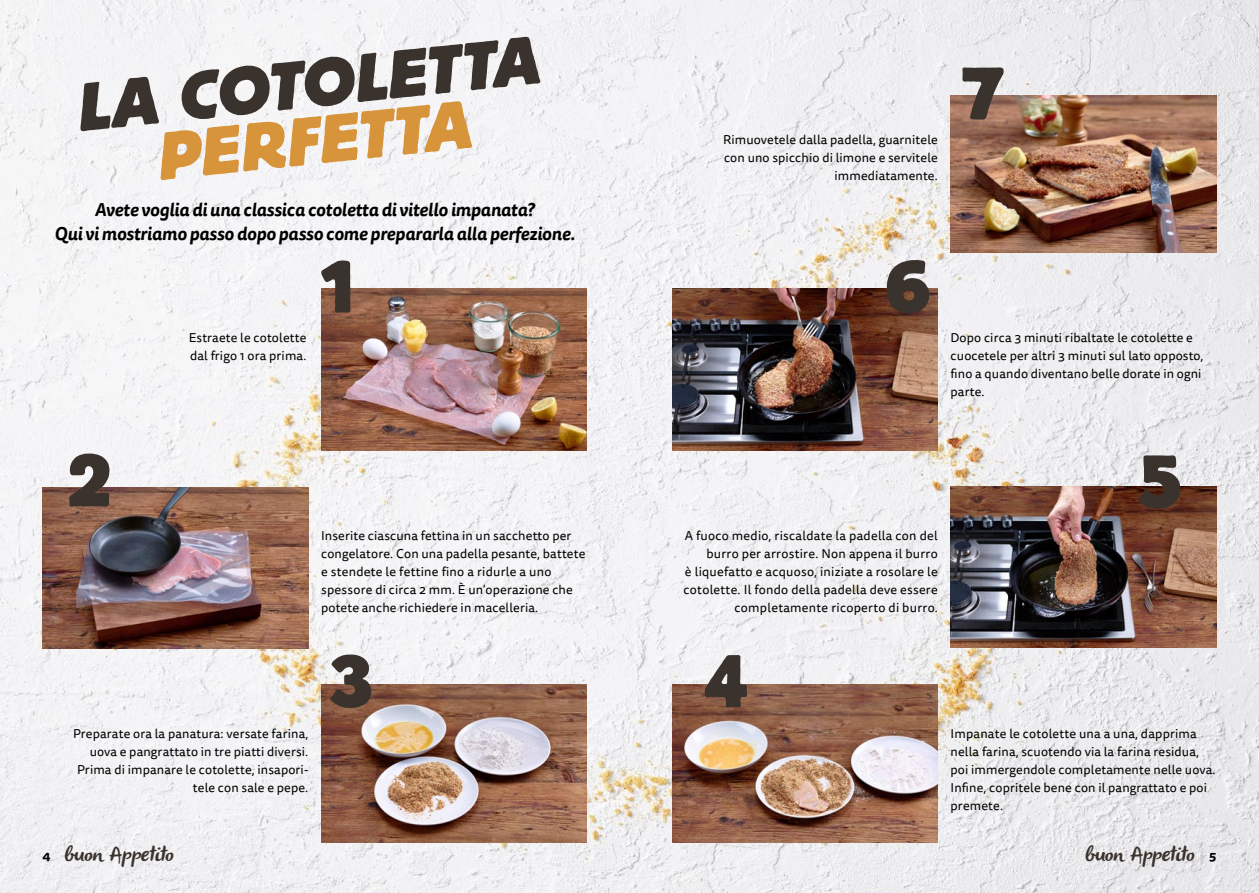
<style>
.page{position:relative;width:1259px;height:893px;background:#fff}
.page>*{position:absolute;margin:0;border:0;box-sizing:border-box;transform-origin:0 0}
.t1{font:700 75.15px "Block Berthold BQ";color:#3a322d}
.t2{font:italic 700 67.05px "Block Berthold BQ";color:#3a322d}
.t3{font:italic 700 67.05px "Block Berthold BQ";color:#d8943a}
.t4{font:italic 21px "Olivier";color:#3a322d}
.t5{font:italic 700 18px/24px "Tisa Sans OT";letter-spacing:-.01em;color:#000;text-align:center}
.t6{font:12.75px/18px "Tisa Sans OT";letter-spacing:.01em;color:#000}
.t7{font:700 12.75px "Tisa Sans OT";color:#000}
</style>
<div class="page">
<img style="left:0;top:0;width:1259px;height:893px">
<img style="left:950px;top:95px;width:266px;height:157px">
<img style="left:321px;top:288px;width:266px;height:162px">
<img style="left:43px;top:487px;width:265px;height:161px">
<img style="left:321px;top:684px;width:266px;height:159px">
<img style="left:672px;top:684px;width:265px;height:159px">
<img style="left:950px;top:486px;width:266px;height:162px">
<img style="left:672px;top:288px;width:266px;height:162px">
<h2 class="t2" style="left:73px;top:71px;width:466px;rotate:-6deg">LA COTOLETTA</h2>
<h2 class="t3" style="left:153px;top:120px;width:317px;rotate:-6deg">PERFETTA</h2>
<h3 class="t5" style="left:54px;top:199px;width:522px">Avete voglia di una classica cotoletta di vitello impanata?<br>Qui vi mostriamo passo dopo passo come prepararla alla perfezione.</h3>
<p class="t6" style="left:189px;top:329px;width:119px">Estraete le cotolette dal frigo 1 ora prima.</p>
<h1 class="t1" style="left:317px;top:244px;width:46px">1</h1>
<p class="t6" style="left:723px;top:131px;width:216px;text-align:right">Rimuovetele dalla padella, guarnitele con uno spicchio di limone e servitele immediatamente.</p>
<h1 class="t1" style="left:960px;top:51px;width:46px">7</h1>
<h1 class="t1" style="left:885px;top:244px;width:46px">6</h1>
<p class="t6" style="left:950px;top:329px;width:254px">Dopo circa 3 minuti ribaltate le cotolette e cuocetele per altri 3 minuti sul lato opposto, fino a quando diventano belle dorate in ogni parte.</p>
<h1 class="t1" style="left:68px;top:438px;width:46px">2</h1>
<p class="t6" style="left:321px;top:527px;width:266px">Inserite ciascuna fettina in un sacchetto per congelatore. Con una padella pesante, battete e stendete le fettine fino a ridurle a uno spessore di circa 2 mm. È un’operazione che potete anche richiedere in macelleria.</p>
<p class="t6" style="left:683px;top:527px;width:256px;text-align:right">A fuoco medio, riscaldate la padella con del burro per arrostire. Non appena il burro<br>è liquefatto e acquoso, iniziate a rosolare le cotolette. Il fondo della padella deve essere completamente ricoperto di burro.</p>
<h1 class="t1" style="left:329px;top:639px;width:46px">3</h1>
<h1 class="t1" style="left:704px;top:639px;width:46px">4</h1>
<h1 class="t1" style="left:1138px;top:440px;width:46px">5</h1>
<p class="t7" style="left:43px;top:847px;width:10px">4</p>
<p class="t6" style="left:73px;top:725px;width:237px;text-align:right">Preparate ora la panatura: versate farina, uova e pangrattato in tre piatti diversi.<br>Prima di impanare le cotolette, insapori&shy;tele con sale e pepe.</p>
<p class="t6" style="left:950px;top:725px;width:266px">Impanate le cotolette una a una, dapprima nella farina, scuotendo via la farina residua, poi immergendole completamente nelle uova.<br>Infine, copritele bene con il pangrattato e poi premete.</p>
<h3 class="t4" style="left:64px;top:842px;width:111px">buo n Appetito</h3>
<h3 class="t4" style="left:1084px;top:842px;width:111px">buo n Appetito</h3>
<p class="t7" style="left:1209px;top:847px;width:9px">5</p>
</div>
